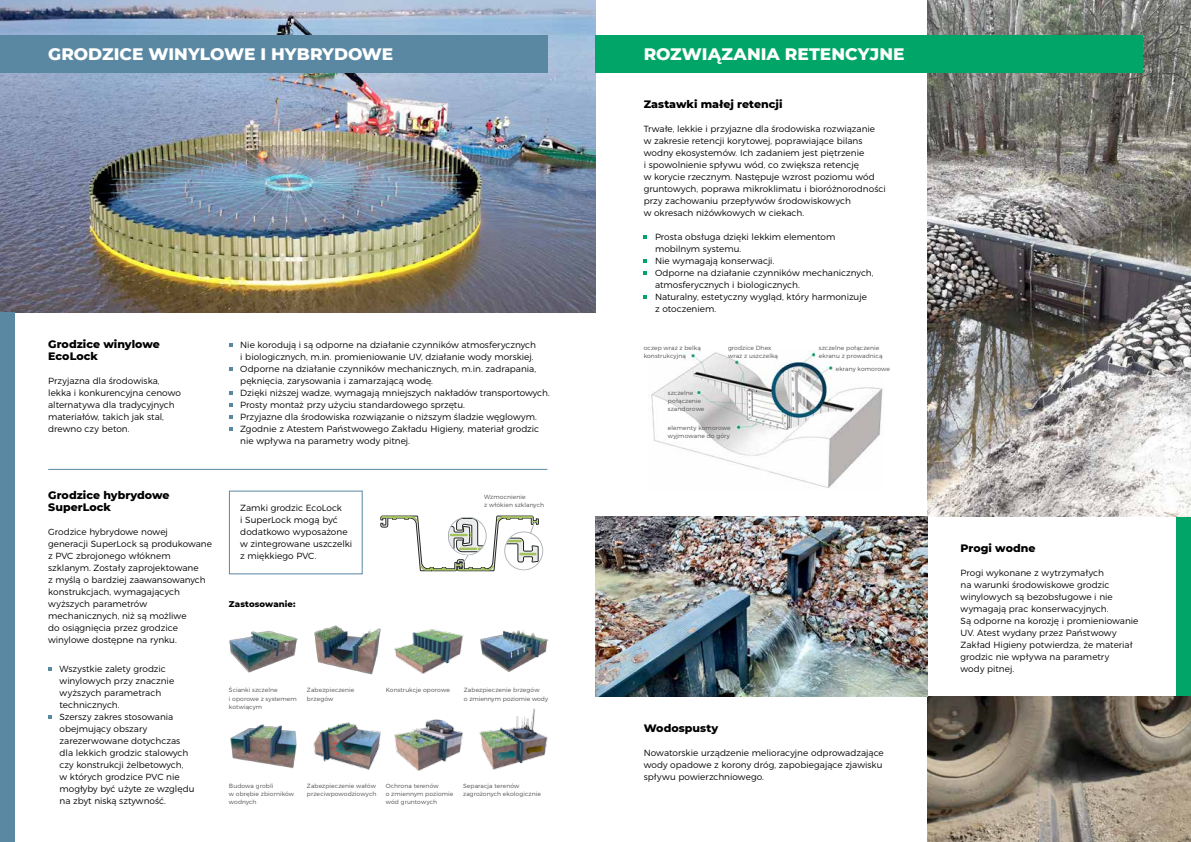
<style>
.page{position:relative;width:1191px;height:842px;background:#fff}
.page>*{position:absolute;margin:0;border:0;box-sizing:border-box;transform-origin:0 0}
.t1{font:800 17px "Montserrat";color:#fff}
.t2{font:800 11px/12px "Montserrat";letter-spacing:.005em;color:#000}
.t3{font:300 8.9px/12px "Montserrat";color:#000}
.t4{font:800 8.5px "Montserrat";letter-spacing:.01em;color:#000}
.t5{font:300 6px/8.2px "Montserrat";letter-spacing:.015em;color:#4d4d4f}
</style>
<div class="page">
<img style="left:0;top:0;width:595px;height:313px">
<div style="left:0;top:313px;width:14px;height:529px;background:#5a88a2"></div>
<div style="left:0;top:35px;width:547px;height:38px;background:#5a88a2"></div>
<hr style="left:48px;top:469px;width:499px;height:1px;background:#5a88a2">
<img style="left:927px;top:0;width:264px;height:517px">
<img style="left:651px;top:351px;width:232px;height:137px">
<div style="left:595px;top:35px;width:547px;height:38px;background:#00a567"></div>
<div style="left:1176px;top:517px;width:15px;height:183px;background:#00a567"></div>
<svg style="left:643px;top:235px;width:4px;height:3px"></svg>
<svg style="left:643px;top:259px;width:4px;height:3px"></svg>
<svg style="left:643px;top:271px;width:4px;height:3px"></svg>
<svg style="left:643px;top:295px;width:4px;height:3px"></svg>
<svg style="left:381px;top:515px;width:163px;height:57px"></svg>
<svg style="left:229px;top:343px;width:3px;height:4px"></svg>
<svg style="left:229px;top:367px;width:3px;height:4px"></svg>
<svg style="left:229px;top:391px;width:3px;height:4px"></svg>
<svg style="left:229px;top:403px;width:3px;height:4px"></svg>
<svg style="left:229px;top:415px;width:3px;height:4px"></svg>
<svg style="left:229px;top:427px;width:3px;height:4px"></svg>
<svg style="left:48px;top:667px;width:4px;height:3px"></svg>
<svg style="left:48px;top:715px;width:4px;height:4px"></svg>
<img style="left:927px;top:697px;width:264px;height:145px">
<img style="left:595px;top:517px;width:332px;height:180px">
<img style="left:480px;top:630px;width:69px;height:43px">
<img style="left:314px;top:625px;width:66px;height:50px">
<img style="left:230px;top:724px;width:67px;height:45px">
<img style="left:313px;top:722px;width:68px;height:48px">
<img style="left:394px;top:719px;width:69px;height:52px">
<img style="left:479px;top:708px;width:69px;height:62px">
<img style="left:229px;top:631px;width:69px;height:42px">
<img style="left:380px;top:628px;width:84px;height:46px">
<div style="left:229px;top:491px;width:134px;height:83px;border:1px solid #5a88a2"></div>
<h1 class="t1" style="left:48px;top:42px;width:26px">GRODZICE</h1>
<h1 class="t1" style="left:148px;top:42px;width:15px">WINYLOWE</h1>
<h1 class="t1" style="left:260px;top:42px;width:65px">IHYBRYDOWE</h1>
<p class="t2" style="left:48px;top:338px;width:113px">Grodzice winylowe<br>EcoLock</p>
<p class="t3" style="left:48px;top:374px;width:134px">Przyjazna dla środowiska, lekka i konkurencyjna cenowo alternatywa dla tradycyjnych materiałów, takich jak stal, drewno czy beton.</p>
<p class="t3" style="left:229px;top:338px;width:309px;text-align:right">• Nie korodują i są odporne na działanie czynników atmosferycznych i biologicznych, m.in. promieniowanie UV, działanie wody morskiej.</p>
<p class="t3" style="left:240px;top:362px;width:297px;text-indent:-11px">• Odporne na działanie czynników mechanicznych, m.in. zadrapania, pęknięcia, zarysowania i zamarzającą wodę.</p>
<p class="t3" style="left:229px;top:386px;width:322px">• Dzięki niższej wadze, wymagają mniejszych nakładów transportowych.</p>
<p class="t3" style="left:229px;top:398px;width:238px">• Prosty montaż przy użyciu standardowego sprzętu.</p>
<p class="t3" style="left:229px;top:410px;width:309px">• Przyjazne dla środowiska rozwiązanie o niższym śladzie węglowym.</p>
<p class="t3" style="left:240px;top:422px;width:300px;text-indent:-11px">• Zgodnie z Atestem Państwowego Zakładu Higieny, materiał grodzic nie wpływa na parametry wody pitnej.</p>
<p class="t2" style="left:48px;top:488px;width:123px">Grodzice hybrydowe<br>SuperLock</p>
<p class="t3" style="left:48px;top:525px;width:165px">Grodzice hybrydowe nowej<br>generacji SuperLock są produkowane z PVC zbrojonego włóknem szklanym. Zostały zaprojektowane<br>z myślą o bardziej zaawansowanych konstrukcjach, wymagających wyższych parametrów mechanicznych, niż są możliwe<br>do osiągnięcia przez grodzice winylowe dostępne na rynku.</p>
<p class="t3" style="left:60px;top:662px;width:116px;text-indent:-11px">• Wszystkie zalety grodzic winylowych przy znacznie wyższych parametrach technicznych.</p>
<p class="t3" style="left:60px;top:710px;width:136px;text-indent:-11px">• Szerszy zakres stosowania obejmujący obszary zarezerwowane dotychczas dla lekkich grodzic stalowych czy konstrukcji żelbetowych,<br>w których grodzice PVC nie mogłyby być użyte ze względu na zbyt niską sztywność.</p>
<p class="t3" style="left:240px;top:501px;width:113px">Zamki grodzic EcoLock<br>i SuperLock mogą być dodatkowo wyposażone w zintegrowane uszczelki z miękkiego PVC.</p>
<p class="t4" style="left:229px;top:598px;width:68px">Zastosowanie:</p>
<p class="t5" style="left:484px;top:492px;width:61px">Wzmocnienie<br>z włókien szklanych</p>
<p class="t5" style="left:229px;top:685px;width:69px">Ścianki szczelne<br>i oporowe z systemem kotwiącym</p>
<p class="t5" style="left:307px;top:686px;width:49px">Zabezpieczenie brzegów</p>
<p class="t5" style="left:386px;top:686px;width:66px">Konstrukcje oporowe</p>
<p class="t5" style="left:464px;top:685px;width:86px">Zabezpieczenie brzegów<br>o zmiennym poziomie wody</p>
<p class="t5" style="left:229px;top:781px;width:67px">Budowa grobli<br>w obrębie zbiorników wodnych</p>
<p class="t5" style="left:307px;top:781px;width:71px">Zabezpieczenie wałów przeciwpowodziowych</p>
<p class="t5" style="left:386px;top:781px;width:69px">Ochrona terenów<br>o zmiennym poziomie wód gruntowych</p>
<p class="t5" style="left:463px;top:781px;width:79px">Separacja terenów zagrożonych ekologicznie</p>
<h1 class="t1" style="left:643px;top:42px;width:14px">ROZWIĄZANIA</h1>
<h1 class="t1" style="left:785px;top:42px;width:13px">RETENCYJNE</h1>
<p class="t2" style="left:643px;top:98px;width:140px">Zastawki małej retencji</p>
<p class="t3" style="left:643px;top:122px;width:243px">Trwałe, lekkie i przyjazne dla środowiska rozwiązanie<br>w zakresie retencji korytowej, poprawiające bilans wodny ekosystemów. Ich zadaniem jest piętrzenie<br>i spowolnienie spływu wód, co zwiększa retencję<br>w korycie rzecznym. Następuje wzrost poziomu wód gruntowych, poprawa mikroklimatu i bioróżnorodności przy zachowaniu przepływów środowiskowych<br>w okresach niżówkowych w ciekach.</p>
<p class="t3" style="left:655px;top:230px;width:182px;text-indent:-11px">• Prosta obsługa dzięki lekkim elementom mobilnym systemu.</p>
<p class="t3" style="left:643px;top:254px;width:132px">• Nie wymagają konserwacji.</p>
<p class="t3" style="left:655px;top:266px;width:220px;text-indent:-11px">• Odporne na działanie czynników mechanicznych, atmosferycznych i biologicznych.</p>
<p class="t3" style="left:655px;top:290px;width:213px;text-indent:-11px">• Naturalny, estetyczny wygląd, który harmonizuje z otoczeniem.</p>
<p class="t5" style="left:643px;top:343px;width:59px;line-height:7.9px">oczep wraz z belką konstrukcyjną</p>
<p class="t5" style="left:728px;top:343px;width:51px;line-height:7.9px">grodzice Dhex wraz z uszczelką</p>
<p class="t5" style="left:819px;top:343px;width:65px;line-height:7.9px">szczelne połączenie ekranu z prowadnicą</p>
<p class="t5" style="left:835px;top:364px;width:56px">ekrany komorowe</p>
<p class="t5" style="left:668px;top:389px;width:38px;line-height:7.9px">szczelne połączenie szandorowe</p>
<p class="t5" style="left:668px;top:423px;width:64px;line-height:7.9px">elementy komorowe wyjmowane do góry</p>
<p class="t2" style="left:643px;top:722px;width:76px">Wodospusty</p>
<p class="t3" style="left:643px;top:746px;width:242px">Nowatorskie urządzenie melioracyjne odprowadzające wody opadowe z korony dróg, zapobiegające zjawisku spływu powierzchniowego.</p>
<p class="t2" style="left:960px;top:542px;width:76px">Progi wodne</p>
<p class="t3" style="left:960px;top:566px;width:179px">Progi wykonane z wytrzymałych<br>na warunki środowiskowe grodzic winylowych są bezobsługowe i nie wymagają prac konserwacyjnych.<br>Są odporne na korozję i promieniowanie<br>UV. Atest wydany przez Państwowy<br>Zakład Higieny potwierdza, że materiał grodzic nie wpływa na parametry<br>wody pitnej.</p>
</div>
